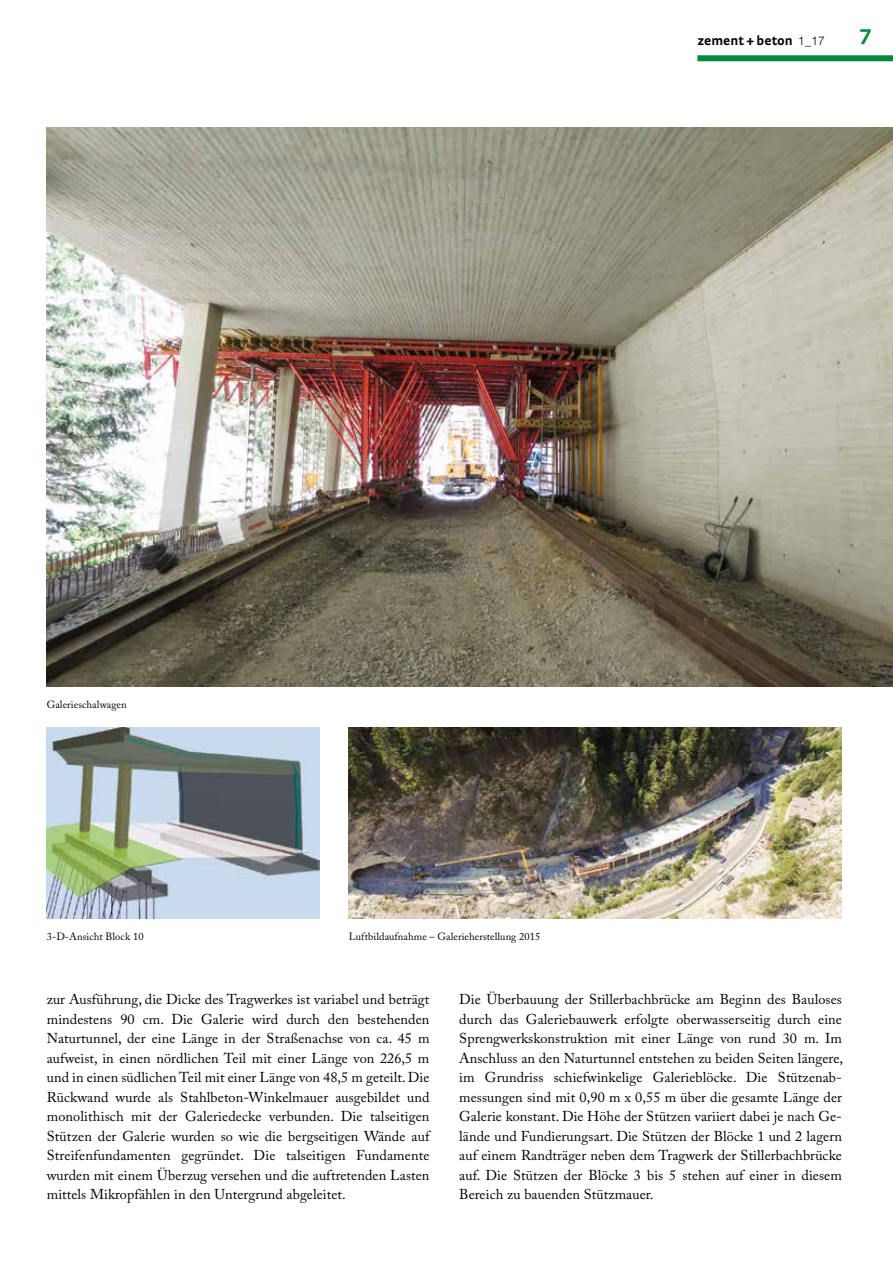
<style>
.page{position:relative;width:893px;height:1263px;background:#fff}
.page>*{position:absolute;margin:0;border:0;box-sizing:border-box;transform-origin:0 0}
.t1{font:700 22.5px "Strada TF";color:#008c3c}
.t2{font:14.25px/19.5px "Adobe Caslon Pro";letter-spacing:.005em;color:#000;text-align:justify}
.t3{font:700 13.5px "Strada";color:#000}
.t4{font:10.5px "Adobe Caslon Pro";letter-spacing:.005em;color:#000}
.s1{font-family:"Helvetica Neue LT";font-weight:300;font-size:12px}
</style>
<div class="page">
<div style="left:697px;top:55px;width:196px;height:6px;background:#008c3c"></div>
<img style="left:47px;top:128px;width:846px;height:559px">
<img style="left:47px;top:727px;width:272px;height:191px">
<img style="left:349px;top:727px;width:493px;height:191px">
<p class="t3" style="left:697px;top:32px;width:129px">zement + beton <span class="s1">1_17</span></p>
<h1 class="t1" style="left:859px;top:23px;width:14px">7</h1>
<p class="t4" style="left:47px;top:698px;width:81px">Galerieschalwagen</p>
<p class="t4" style="left:47px;top:930px;width:98px">3-D-Ansicht Block 10</p>
<p class="t4" style="left:349px;top:930px;width:193px">Luftbildaufnahme – Galerieherstellung 2015</p>
<p class="t2" style="left:47px;top:989px;width:384px">zur Ausführung, die Dicke des Tragwerkes ist variabel und beträgt mindestens 90 cm. Die Galerie wird durch den bestehenden Naturtunnel, der eine Länge in der Straßenachse von ca. 45 m aufweist, in einen nördlichen Teil mit einer Länge von 226,5 m und in einen südlichen Teil mit einer Länge von 48,5 m geteilt. Die Rückwand wurde als Stahlbeton-Winkelmauer ausgebildet und monolithisch mit der Galeriedecke verbunden. Die talseitigen Stützen der Galerie wurden so wie die bergseitigen Wände auf Streifenfundamenten gegründet. Die talseitigen Fundamente wurden mit einem Überzug versehen und die auftretenden Lasten mittels Mikropfählen in den Untergrund abgeleitet.</p>
<p class="t2" style="left:459px;top:989px;width:385px;text-align:left">Die Überbauung der Stillerbachbrücke am Beginn des Bauloses durch das Galeriebauwerk erfolgte oberwasserseitig durch eine Sprengwerkskonstruktion mit einer Länge von rund 30 m. Im Anschluss an den Naturtunnel entstehen zu beiden Seiten längere, im Grundriss schiefwinkelige Galerieblöcke. Die Stützenab&shy;messungen sind mit 0,90 m x 0,55 m über die gesamte Länge der Galerie konstant. Die Höhe der Stützen variiert dabei je nach Ge&shy;lände und Fundierungsart. Die Stützen der Blöcke 1 und 2 lagern auf einem Randträger neben dem Tragwerk der Stillerbachbrücke auf. Die Stützen der Blöcke 3 bis 5 stehen auf einer in diesem Bereich zu bauenden Stützmauer.</p>
</div>
